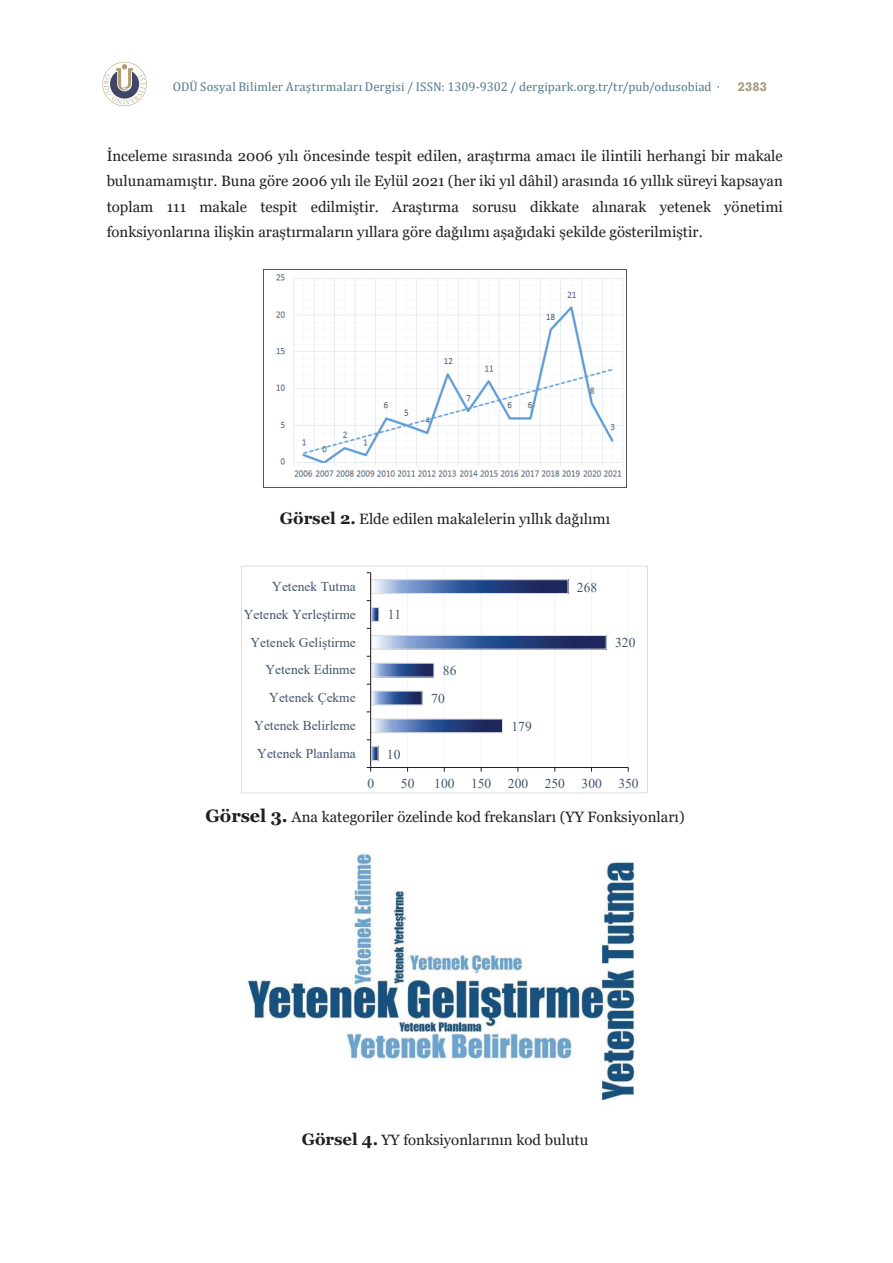
<style>
.page{position:relative;width:893px;height:1263px;background:#fff}
.page>*{position:absolute;margin:0;border:0;box-sizing:border-box;transform-origin:0 0}
.t1{font:15px/25.5px "Georgia";color:#231f20;text-align:justify}
.t2{font:13.5px "Times New Roman";color:#43546a}
.t3{font:13.5px "Times New Roman";color:#43546a}
.t4{font:12.75px "Cambria";letter-spacing:.01em;color:#517990}
.t5{font:700 12.75px "Akzidenz Grotesk Pro";color:#a99c7a}
.s1{font-weight:700;font-size:16.5px}
.s2{font-weight:700;font-size:18px}
</style>
<div class="page">
<svg style="left:102px;top:62px;width:45px;height:44px"></svg>
<img style="left:276px;top:274px;width:347px;height:203px">
<hr style="left:407px;top:573px;width:1px;height:194px;background:#f2f3f4">
<hr style="left:444px;top:573px;width:1px;height:194px;background:#f2f3f4">
<hr style="left:481px;top:573px;width:1px;height:194px;background:#f2f3f4">
<hr style="left:518px;top:573px;width:1px;height:194px;background:#f2f3f4">
<hr style="left:555px;top:573px;width:1px;height:194px;background:#f2f3f4">
<hr style="left:591px;top:573px;width:1px;height:194px;background:#f2f3f4">
<hr style="left:628px;top:573px;width:1px;height:194px;background:#f2f3f4">
<svg style="left:373px;top:748px;width:4px;height:11px"></svg>
<div style="left:371px;top:746px;width:8px;height:15px;border:1px solid #dcdddf"></div>
<svg style="left:373px;top:720px;width:128px;height:11px"></svg>
<div style="left:371px;top:718px;width:132px;height:15px;border:1px solid #dcdddf"></div>
<svg style="left:373px;top:692px;width:48px;height:11px"></svg>
<div style="left:371px;top:690px;width:52px;height:15px;border:1px solid #dcdddf"></div>
<svg style="left:373px;top:665px;width:59px;height:11px"></svg>
<div style="left:371px;top:663px;width:63px;height:15px;border:1px solid #dcdddf"></div>
<svg style="left:374px;top:637px;width:231px;height:11px;background:#496298"></svg>
<div style="left:371px;top:635px;width:236px;height:15px;border:1px solid #dcdddf"></div>
<svg style="left:373px;top:609px;width:4px;height:11px"></svg>
<div style="left:371px;top:607px;width:8px;height:15px;border:1px solid #dcdddf"></div>
<svg style="left:374px;top:581px;width:193px;height:11px;background:#486298"></svg>
<div style="left:371px;top:579px;width:198px;height:15px;border:1px solid #dcdddf"></div>
<hr style="left:371px;top:767px;width:257px;height:1px;background:#231f20">
<hr style="left:370px;top:573px;width:1px;height:194px;background:#231f20">
<div style="left:241px;top:566px;width:407px;height:227px;border:1px solid #dcdddf"></div>
<img style="left:246px;top:853px;width:389px;height:248px">
<p class="t4" style="left:173px;top:79px;width:549px">ODÜ Sosyal Bilimler Araştırmaları Dergisi / ISSN: 1309-9302 / dergipark.org.tr/tr/pub/odusobiad ∙</p>
<p class="t5" style="left:738px;top:78px;width:31px">2383</p>
<p class="t1" style="left:107px;top:143px;width:678px">İnceleme sırasında 2006 yılı öncesinde tespit edilen, araştırma amacı ile ilintili herhangi bir makale bulunamamıştır. Buna göre 2006 yılı ile Eylül 2021 (her iki yıl dâhil) arasında 16 yıllık süreyi kapsayan toplam 111 makale tespit edilmiştir. Araştırma sorusu dikkate alınarak yetenek yönetimi fonksiyonlarına ilişkin araştırmaların yıllara göre dağılımı aşağıdaki şekilde gösterilmiştir.</p>
<p class="t1" style="left:280px;top:506px;width:332px"><span class="s1">Görsel 2.</span> Elde edilen makalelerin yıllık dağılımı</p>
<p class="t2" style="left:272px;top:577px;width:85px">Yetenek Tutma</p>
<p class="t2" style="left:577px;top:577px;width:22px">268</p>
<p class="t3" style="left:244px;top:605px;width:113px">Yetenek Yerleştirme</p>
<p class="t2" style="left:388px;top:605px;width:15px">11</p>
<p class="t3" style="left:251px;top:633px;width:107px">Yetenek Geliştirme</p>
<p class="t2" style="left:615px;top:633px;width:22px">320</p>
<p class="t2" style="left:266px;top:660px;width:92px">Yetenek Edinme</p>
<p class="t2" style="left:443px;top:661px;width:15px">86</p>
<p class="t3" style="left:269px;top:688px;width:88px">Yetenek Çekme</p>
<p class="t2" style="left:431px;top:689px;width:15px">70</p>
<p class="t2" style="left:254px;top:716px;width:103px">Yetenek Belirleme</p>
<p class="t2" style="left:511px;top:717px;width:22px">179</p>
<p class="t2" style="left:257px;top:744px;width:100px">Yetenek Planlama</p>
<p class="t2" style="left:387px;top:744px;width:15px">10</p>
<p class="t2" style="left:367px;top:774px;width:8px">0</p>
<p class="t2" style="left:401px;top:774px;width:15px">50</p>
<p class="t2" style="left:434px;top:774px;width:206px">100 150 200 250 300 350</p>
<p class="t1" style="left:205px;top:804px;width:481px"><span class="s2">Görsel 3.</span> Ana kategoriler özelinde kod frekansları (YY Fonksiyonları)</p>
<p class="t1" style="left:302px;top:1127px;width:288px"><span class="s1">Görsel 4.</span> YY fonksiyonlarının kod bulutu</p>
</div>
